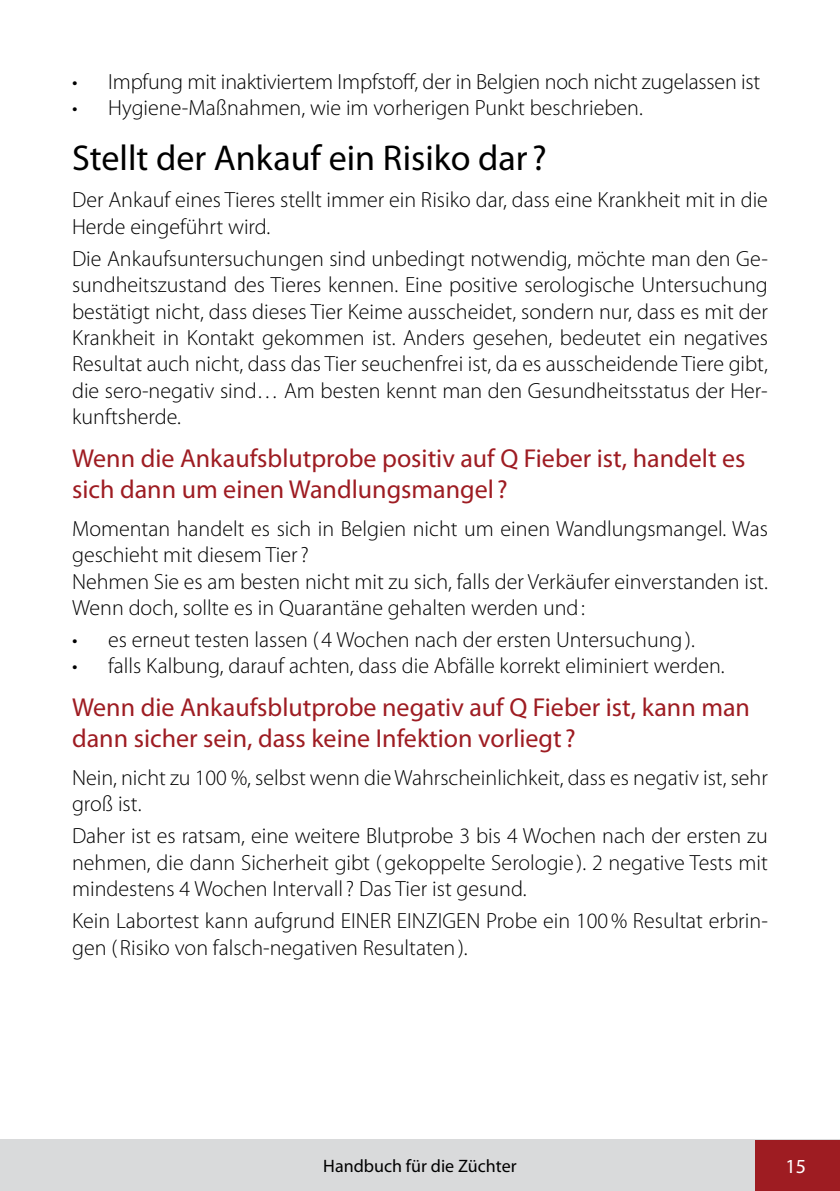
<style>
.page{position:relative;width:840px;height:1191px;background:#fff}
.page>*{position:absolute;margin:0;border:0;box-sizing:border-box;transform-origin:0 0}
.t1{font:36px "Myriad Pro";color:#000}
.t2{font:26px/31.2px "Myriad Pro";color:#9e1c22}
.t3{font:300 22px/26.4px "Myriad Pro";color:#000}
.t4{font:20px "Myriad Pro";color:#fff}
.t5{font:18px "Myriad Pro";color:#000}
</style>
<div class="page">
<div style="left:0;top:1140px;width:839px;height:51px;background:#d9dadb"></div>
<div style="left:754px;top:1140px;width:85px;height:51px;background:#9e1c22"></div>
<p class="t3" style="left:72px;top:68px;width:689px">• Impfung mit inaktiviertem Impfstoff, der in Belgien noch nicht zugelassen ist</p>
<p class="t3" style="left:72px;top:94px;width:572px">• Hygiene-Maßnahmen, wie im vorherigen Punkt beschrieben.</p>
<h1 class="t1" style="left:72px;top:135px;width:476px">Stellt der Ankauf ein Risiko dar ?</h1>
<p class="t3" style="left:72px;top:186px;width:697px">Der Ankauf eines Tieres stellt immer ein Risiko dar, dass eine Krankheit mit in die<br>Herde eingeführt wird.</p>
<p class="t3" style="left:72px;top:245px;width:697px;text-align:justify">Die Ankaufsuntersuchungen sind unbedingt notwendig, möchte man den Ge&shy;sundheitszustand des Tieres kennen. Eine positive serologische Untersuchung bestätigt nicht, dass dieses Tier Keime ausscheidet, sondern nur, dass es mit der Krankheit in Kontakt gekommen ist. Anders gesehen, bedeutet ein negatives Resultat auch nicht, dass das Tier seuchenfrei ist, da es ausscheidende Tiere gibt, die sero-negativ sind… Am besten kennt man den Gesundheitsstatus der Her&shy;kunftsherde.</p>
<p class="t2" style="left:72px;top:442px;width:674px">Wenn die Ankaufsblutprobe positiv auf Q Fieber ist, handelt es sich dann um einen Wandlungsmangel ?</p>
<p class="t3" style="left:72px;top:515px;width:697px">Momentan handelt es sich in Belgien nicht um einen Wandlungsmangel. Was geschieht mit diesem Tier?<br>Nehmen Sie es am besten nicht mit zu sich, falls der Verkäufer einverstanden ist.<br>Wenn doch, sollte es in Quarantäne gehalten werden und:</p>
<p class="t3" style="left:72px;top:626px;width:624px">• es erneut testen lassen ( 4 Wochen nach der ersten Untersuchung).</p>
<p class="t3" style="left:72px;top:652px;width:653px">• falls Kalbung, darauf achten, dass die Abfälle korrekt eliminiert werden.</p>
<p class="t2" style="left:72px;top:691px;width:679px">Wenn die Ankaufsblutprobe negativ auf Q Fieber ist, kann man dann sicher sein, dass keine Infektion vorliegt ?</p>
<p class="t3" style="left:72px;top:764px;width:697px">Nein, nicht zu 100 %, selbst wenn die Wahrscheinlichkeit, dass es negativ ist, sehr groß ist.</p>
<p class="t3" style="left:72px;top:822px;width:697px;text-align:justify">Daher ist es ratsam, eine weitere Blutprobe 3 bis 4 Wochen nach der ersten zu nehmen, die dann Sicherheit gibt (gekoppelte Serologie ). 2 negative Tests mit mindestens 4 Wochen Intervall? Das Tier ist gesund.</p>
<p class="t3" style="left:72px;top:907px;width:697px">Kein Labortest kann aufgrund EINER EINZIGEN Probe ein 100% Resultat erbrin&shy;gen (Risiko von falsch-negativen Resultaten).</p>
<p class="t5" style="left:323px;top:1154px;width:195px">Handbuch für die Züchter</p>
<p class="t4" style="left:785px;top:1153px;width:22px">15</p>
</div>
